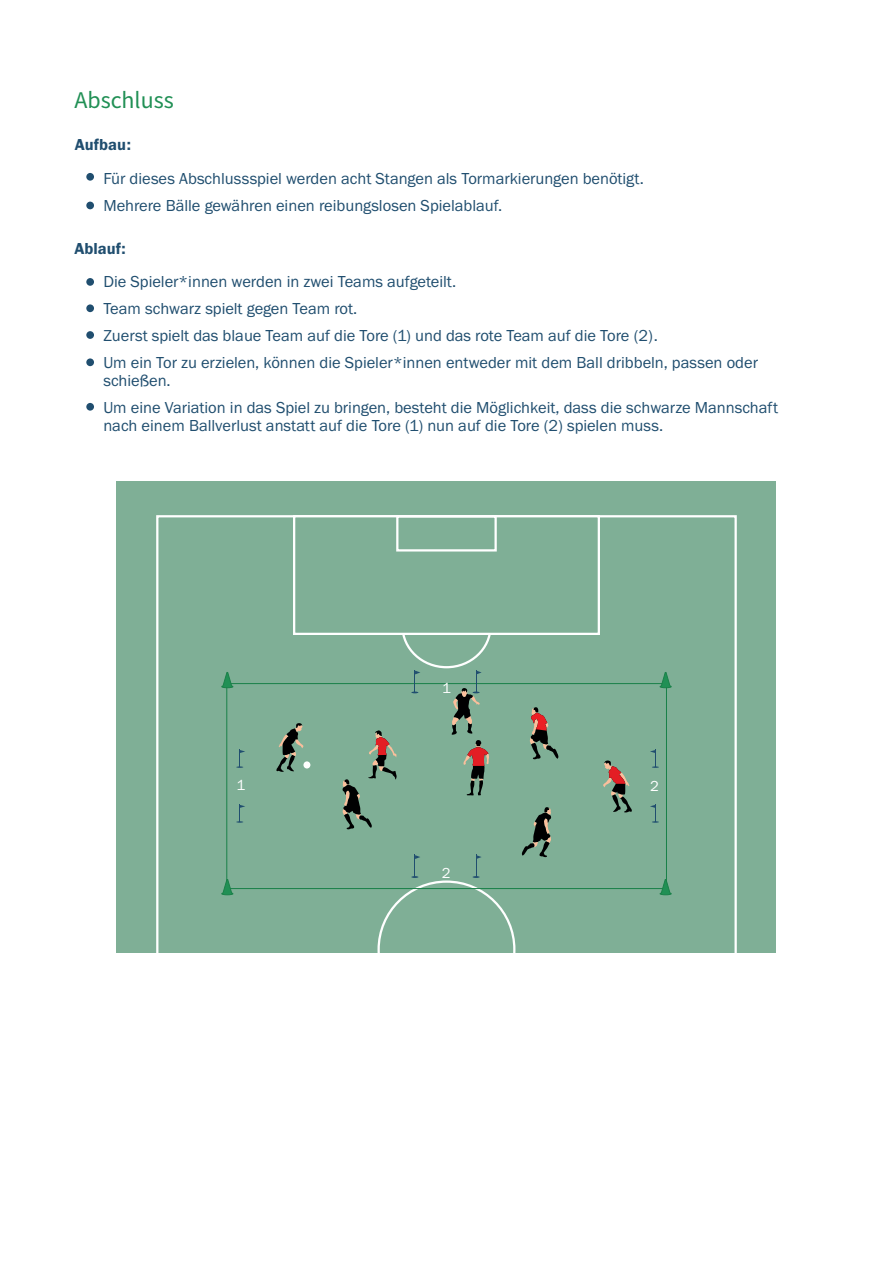
<style>
.page{position:relative;width:893px;height:1263px;background:#fff}
.page>*{position:absolute;margin:0;border:0;box-sizing:border-box;transform-origin:0 0}
.t1{font:24px "Source Sans Variable";color:#219055}
.t2{font:16.5px/27px "Franklin Gothic URW Boo";color:#204e6f}
.t3{font:16.5px "Franklin Gothic URW Dem";color:#204e6f}
.t4{font:15px "Franklin Gothic URW Boo";color:#fff}
</style>
<div class="page">
<div style="left:86px;top:278px;width:8px;height:8px;background:#204e6f;border-radius:50%"></div>
<div style="left:86px;top:358px;width:8px;height:8px;background:#204e6f;border-radius:50%"></div>
<div style="left:86px;top:403px;width:8px;height:8px;background:#204e6f;border-radius:50%"></div>
<div style="left:86px;top:304px;width:8px;height:8px;background:#204e6f;border-radius:50%"></div>
<div style="left:86px;top:331px;width:8px;height:8px;background:#204e6f;border-radius:50%"></div>
<div style="left:86px;top:173px;width:8px;height:8px;background:#204e6f;border-radius:50%"></div>
<div style="left:86px;top:202px;width:8px;height:7px;background:#204e6f;border-radius:50%"></div>
<div style="left:117px;top:481px;width:659px;height:471px;background:#7faf96"></div>
<div style="left:293px;top:515px;width:307px;height:120px;background:#7faf96;border:2px solid #fff"></div>
<div style="left:396px;top:515px;width:101px;height:36px;border:2px solid #fff"></div>
<div style="left:226px;top:683px;width:441px;height:206px;border:1px solid #1a8149"></div>
<svg style="left:659px;top:879px;width:13px;height:16px"></svg>
<svg style="left:221px;top:879px;width:13px;height:16px"></svg>
<svg style="left:221px;top:672px;width:13px;height:16px"></svg>
<svg style="left:659px;top:672px;width:13px;height:16px"></svg>
<svg style="left:276px;top:723px;width:27px;height:49px"></svg>
<div style="left:303px;top:761px;width:7px;height:7px;background:#fff;border-radius:50%"></div>
<svg style="left:530px;top:707px;width:29px;height:52px"></svg>
<svg style="left:236px;top:749px;width:9px;height:19px"></svg>
<svg style="left:236px;top:804px;width:9px;height:19px"></svg>
<svg style="left:650px;top:749px;width:9px;height:19px"></svg>
<svg style="left:650px;top:804px;width:9px;height:19px"></svg>
<svg style="left:411px;top:854px;width:9px;height:24px"></svg>
<svg style="left:473px;top:854px;width:8px;height:24px"></svg>
<svg style="left:411px;top:670px;width:9px;height:23px"></svg>
<svg style="left:452px;top:670px;width:37px;height:125px"></svg>
<svg style="left:342px;top:730px;width:55px;height:99px"></svg>
<svg style="left:522px;top:807px;width:29px;height:50px"></svg>
<svg style="left:603px;top:760px;width:29px;height:52px"></svg>
<h1 class="t1" style="left:75px;top:85px;width:101px">Abschluss</h1>
<p class="t3" style="left:75px;top:134px;width:58px">Aufbau:</p>
<p class="t2" style="left:103px;top:165px;width:542px">Für dieses Abschlussspiel werden acht Stangen als Tormarkierungen benötigt.<br>Mehrere Bälle gewähren einen reibungslosen Spielablauf.</p>
<p class="t3" style="left:74px;top:238px;width:53px">Ablauf:</p>
<p class="t2" style="left:103px;top:268px;width:656px">Die Spieler*innen werden in zwei Teams aufgeteilt.<br>Team schwarz spielt gegen Team rot.<br>Zuerst spielt das blaue Team auf die Tore (1) und das rote Team auf die Tore (2).<br>Um ein Tor zu erzielen, können die Spieler*innen entweder mit dem Ball dribbeln, passen oder</p>
<p class="t2" style="left:103px;top:367px;width:676px">schießen.<br>Um eine Variation in das Spiel zu bringen, besteht die Möglichkeit, dass die schwarze Mannschaft</p>
<p class="t2" style="left:103px;top:412px;width:561px">nach einem Ballverlust anstatt auf die Tore (1) nun auf die Tore (2) spielen muss.</p>
<p class="t4" style="left:442px;top:679px;width:10px">1</p>
<p class="t4" style="left:236px;top:775px;width:10px">1</p>
<p class="t4" style="left:650px;top:777px;width:10px">2</p>
<p class="t4" style="left:442px;top:864px;width:10px">2</p>
</div>
